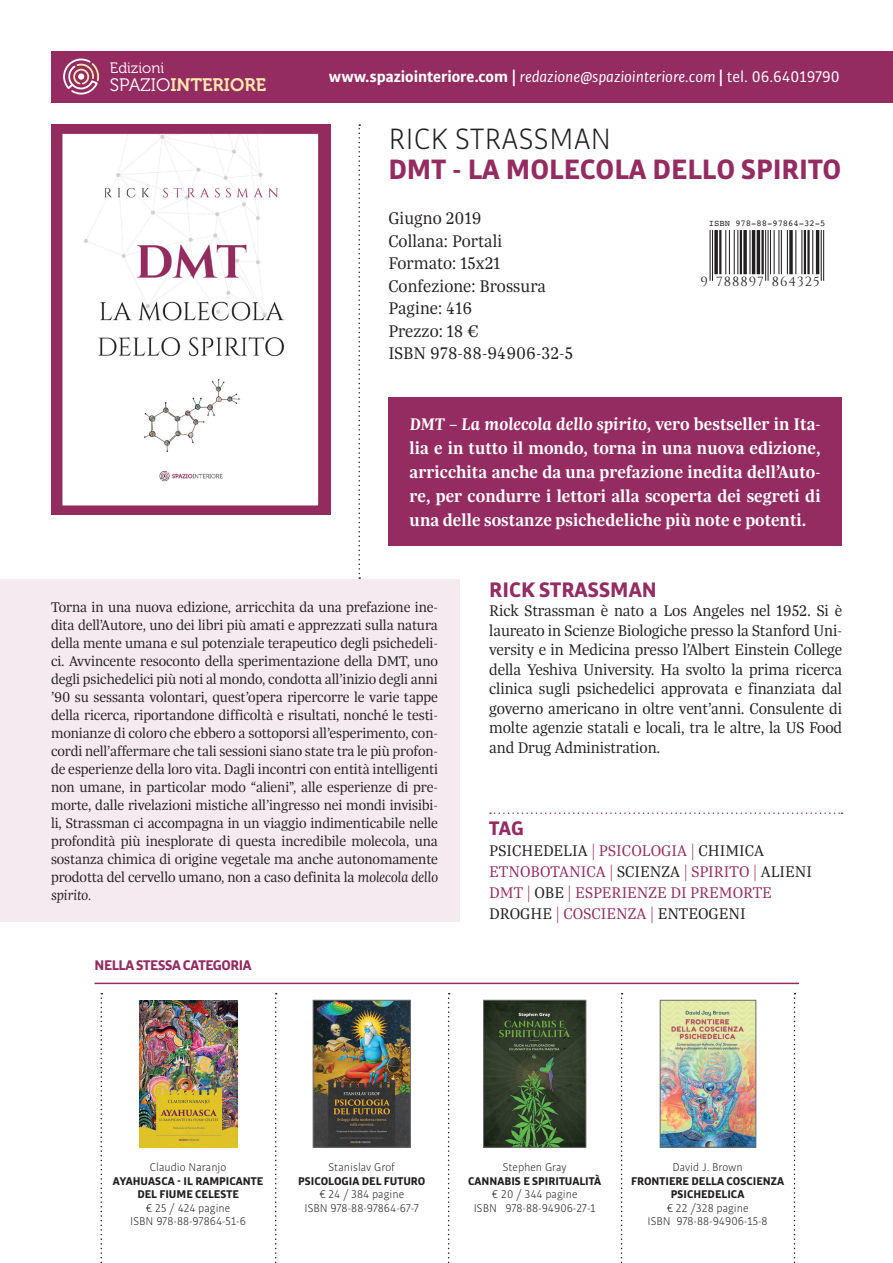
<style>
.page{position:relative;width:893px;height:1263px;background:#fff}
.page>*{position:absolute;margin:0;border:0;box-sizing:border-box;transform-origin:0 0}
.Normale{font:300 31.5px "Bulo";color:#231f20}
.Normale-2{font:700 30px "Bulo";color:#942c61}
.Normale-3{font:700 22.5px "Bulo";color:#942c61}
.Normale-4{font:700 21px "Bulo";color:#942c61}
.Normale-5{font:600 18px/24px "Trola";color:#fff;text-align:justify}
.Normale-6{font:300 18px "Trola";color:#231f20}
.t1{font:18px "Museo 700";color:#fee8ad}
.Normale-7{font:300 16.5px/19.5px "Trola";letter-spacing:-.01em;color:#231f20;text-align:justify}
.Normale-8{font:300 16.5px/21px "Trola";color:#942c61}
.Normale-9{font:italic 16.5px "Bulo";color:#fff}
.Normale-10{font:300 15px/18px "Trola";letter-spacing:-.01em;color:#231f20;text-align:justify}
.Normale-11{font:700 15px "Bulo";letter-spacing:-.03em;color:#942c61}
.t2{font:15px "Museo 300";color:#fff}
.t3{font:13.35px "Cinzel";letter-spacing:.07em;color:#231f20}
.Normale-12{font:300 12px "Bulo";color:#231f20}
.Normale-13{font:700 12px/13.5px "Bulo";color:#231f20;text-align:center}
.t4{font:8.85px "Courier";color:#231f20}
.s1{font-family:"Museo 300";color:#fff}
.s2{font-weight:700;font-style:normal}
.s3{font-style:normal}
.s4{font-style:italic}
.s5{color:#231f20}
.s6{color:#942c61}
</style>
<div class="page">
<div style="left:388px;top:397px;width:454px;height:149px;background:#942c61"></div>
<div style="left:51px;top:51px;width:842px;height:51px;background:#942c61"></div>
<svg style="left:490px;top:812px;width:352px;height:2px"></svg>
<svg style="left:358px;top:124px;width:2px;height:455px"></svg>
<svg style="left:63px;top:58px;width:36px;height:37px"></svg>
<img style="left:51px;top:124px;width:279px;height:391px">
<img style="left:140px;top:1000px;width:97px;height:147px">
<svg style="left:448px;top:993px;width:2px;height:270px"></svg>
<svg style="left:621px;top:993px;width:2px;height:270px"></svg>
<svg style="left:794px;top:993px;width:1px;height:270px"></svg>
<svg style="left:275px;top:993px;width:2px;height:270px"></svg>
<svg style="left:101px;top:993px;width:1px;height:270px"></svg>
<hr style="left:95px;top:983px;width:704px;height:1px;background:#942c61">
<hr style="left:712px;top:230px;width:1px;height:51px;background:#231f20">
<hr style="left:710px;top:230px;width:1px;height:51px;background:#231f20">
<svg style="left:714px;top:230px;width:4px;height:44px"></svg>
<hr style="left:719px;top:230px;width:2px;height:44px;background:#231f20">
<hr style="left:737px;top:230px;width:1px;height:44px;background:#231f20">
<hr style="left:734px;top:230px;width:1px;height:44px;background:#231f20">
<hr style="left:729px;top:230px;width:1px;height:44px;background:#231f20">
<hr style="left:725px;top:230px;width:1px;height:44px;background:#231f20">
<hr style="left:740px;top:230px;width:2px;height:44px;background:#231f20">
<svg style="left:743px;top:230px;width:4px;height:44px"></svg>
<hr style="left:749px;top:230px;width:1px;height:44px;background:#231f20">
<hr style="left:757px;top:230px;width:3px;height:44px;background:#231f20">
<hr style="left:752px;top:230px;width:3px;height:44px;background:#231f20">
<hr style="left:761px;top:230px;width:3px;height:44px;background:#231f20">
<hr style="left:787px;top:230px;width:1px;height:44px;background:#231f20">
<hr style="left:781px;top:230px;width:1px;height:44px;background:#231f20">
<hr style="left:778px;top:230px;width:1px;height:44px;background:#231f20">
<hr style="left:774px;top:230px;width:1px;height:44px;background:#231f20">
<hr style="left:770px;top:230px;width:1px;height:44px;background:#231f20">
<hr style="left:768px;top:230px;width:1px;height:51px;background:#231f20">
<hr style="left:765px;top:230px;width:1px;height:51px;background:#231f20">
<svg style="left:789px;top:230px;width:4px;height:44px"></svg>
<hr style="left:801px;top:230px;width:1px;height:44px;background:#231f20">
<hr style="left:795px;top:230px;width:1px;height:44px;background:#231f20">
<hr style="left:807px;top:230px;width:3px;height:44px;background:#231f20">
<hr style="left:804px;top:230px;width:2px;height:44px;background:#231f20">
<hr style="left:812px;top:230px;width:1px;height:44px;background:#231f20">
<hr style="left:816px;top:230px;width:3px;height:44px;background:#231f20">
<hr style="left:823px;top:230px;width:1px;height:51px;background:#231f20">
<hr style="left:821px;top:230px;width:1px;height:51px;background:#231f20">
<div style="left:0;top:579px;width:459px;height:342px;background:#f4eaef"></div>
<img style="left:315px;top:1002px;width:94px;height:144px">
<div style="left:313px;top:1000px;width:98px;height:148px;border:1px solid #6c6d70"></div>
<img style="left:485px;top:1002px;width:99px;height:144px">
<div style="left:483px;top:1000px;width:103px;height:148px;border:1px solid #6c6d70"></div>
<img style="left:662px;top:1002px;width:92px;height:144px">
<div style="left:660px;top:1000px;width:96px;height:148px;border:1px solid #6c6d70"></div>
<p class="t2" style="left:110px;top:60px;width:56px">Edizioni</p>
<p class="t1" style="left:110px;top:75px;width:158px"><span class="s1">SPAZIO</span>INTERIORE</p>
<p class="Normale-9" style="left:329px;top:66px;width:512px"><span class="s2">www.spaziointeriore.com |</span> redazione@spaziointeriore.com <span class="s2">|</span> <span class="s3">tel. 06.64019790</span></p>
<p class="Normale" style="left:388px;top:120px;width:225px">RICK STRASSMAN</p>
<p class="Normale-2" style="left:388px;top:150px;width:454px">DMT - LA MOLECOLA DELLO SPIRITO</p>
<p class="Normale-6" style="left:388px;top:207px;width:95px">Giugno 2019</p>
<p class="Normale-6" style="left:388px;top:229px;width:115px">Collana: Portali</p>
<p class="Normale-6" style="left:388px;top:252px;width:114px">Formato: 15x21</p>
<p class="Normale-6" style="left:388px;top:274px;width:159px">Confezione: Brossura</p>
<p class="Normale-6" style="left:388px;top:297px;width:85px">Pagine: 416</p>
<p class="Normale-6" style="left:388px;top:319px;width:92px">Prezzo: 18 €</p>
<p class="Normale-6" style="left:388px;top:342px;width:186px">ISBN 978-88-94906-32-5</p>
<p class="t4" style="left:709px;top:217px;width:118px">ISBN 978-88-97864-32-5</p>
<p class="t3" style="left:701px;top:273px;width:121px">9 788897 864325</p>
<p class="Normale-5" style="left:410px;top:411px;width:413px"><span class="s4">DMT – La molecola dello spirito</span>, vero bestseller in Ita&shy;lia e in tutto il mondo, torna in una nuova edizione, arricchita anche da una prefazione inedita dell’Auto&shy;re, per condurre i lettori alla scoperta dei segreti di una delle sostanze psichedeliche più note e potenti.</p>
<p class="Normale-10" style="left:51px;top:597px;width:388px">Torna in una nuova edizione, arricchita da una prefazione ine&shy;dita dell’Autore, uno dei libri più amati e apprezzati sulla natura della mente umana e sul potenziale terapeutico degli psichedeli&shy;ci. Avvincente resoconto della sperimentazione della DMT, uno degli psichedelici più noti al mondo, condotta all’inizio degli anni ’90 su sessanta volontari, quest’opera ripercorre le varie tappe della ricerca, riportandone difficoltà e risultati, nonché le testi&shy;monianze di coloro che ebbero a sottoporsi all’esperimento, con&shy;cordi nell’affermare che tali sessioni siano state tra le più profon&shy;de esperienze della loro vita. Dagli incontri con entità intelligenti non umane, in particolar modo “alieni”, alle esperienze di pre&shy;morte, dalle rivelazioni mistiche all’ingresso nei mondi invisibi&shy;li, Strassman ci accompagna in un viaggio indimenticabile nelle profondità più inesplorate di questa incredibile molecola, una sostanza chimica di origine vegetale ma anche autonomamente prodotta del cervello umano, non a caso definita la <span class="s4">molecola dello spirito.</span></p>
<p class="Normale-11" style="left:95px;top:955px;width:159px">NELLA STESSA CATEGORIA</p>
<p class="Normale-3" style="left:489px;top:575px;width:169px">RICK STRASSMAN</p>
<p class="Normale-7" style="left:489px;top:600px;width:354px">Rick Strassman è nato a Los Angeles nel 1952. Si è laureato in Scienze Biologiche presso la Stanford Uni&shy;versity e in Medicina presso l’Albert Einstein College della Yeshiva University. Ha svolto la prima ricerca clinica sugli psichedelici approvata e finanziata dal governo americano in oltre vent’anni. Consulente di molte agenzie statali e locali, tra le altre, la US Food and Drug Administration.</p>
<p class="Normale-4" style="left:489px;top:815px;width:36px">TAG</p>
<p class="Normale-8" style="left:489px;top:840px;width:324px"><span class="s5">PSICHEDELIA</span> | PSICOLOGIA | <span class="s5">CHIMICA<br></span>ETNOBOTANICA | <span class="s5">SCIENZA</span> | SPIRITO | <span class="s5">ALIENI<br></span>DMT | <span class="s5">OBE</span> | ESPERIENZE DI PREMORTE</p>
<p class="Normale-7" style="left:489px;top:903px;width:258px">DROGHE <span class="s6">| COSCIENZA |</span> ENTEOGENI</p>
<p class="Normale-12" style="left:150px;top:1160px;width:78px">Claudio Naranjo</p>
<p class="Normale-13" style="left:113px;top:1174px;width:152px">AYAHUASCA - IL RAMPICANTE<br>DEL FIUME CELESTE</p>
<p class="Normale-12" style="left:146px;top:1201px;width:86px">€ 25 / 424 pagine</p>
<p class="Normale-12" style="left:130px;top:1214px;width:117px">ISBN 978-88-97864-51-6</p>
<p class="Normale-12" style="left:328px;top:1160px;width:68px">Stanislav Grof</p>
<p class="Normale-13" style="left:298px;top:1174px;width:129px">PSICOLOGIA DEL FUTURO</p>
<p class="Normale-12" style="left:319px;top:1187px;width:86px">€ 24 / 384 pagine</p>
<p class="Normale-12" style="left:305px;top:1201px;width:116px">ISBN 978-88-97864-67-7</p>
<p class="Normale-12" style="left:503px;top:1160px;width:65px">Stephen Gray</p>
<p class="Normale-13" style="left:468px;top:1174px;width:135px">CANNABIS E SPIRITUALITÀ</p>
<p class="Normale-12" style="left:492px;top:1187px;width:87px">€ 20 / 344 pagine</p>
<p class="Normale-12" style="left:474px;top:1201px;width:123px">ISBN 978-88-94906-27-1</p>
<p class="Normale-12" style="left:672px;top:1160px;width:72px">David J. Brown</p>
<p class="Normale-13" style="left:631px;top:1174px;width:154px">FRONTIERE DELLA COSCIENZA<br>PSICHEDELICA</p>
<p class="Normale-12" style="left:667px;top:1201px;width:83px">€ 22 /328 pagine</p>
<p class="Normale-12" style="left:648px;top:1214px;width:122px">ISBN 978-88-94906-15-8</p>
</div>
